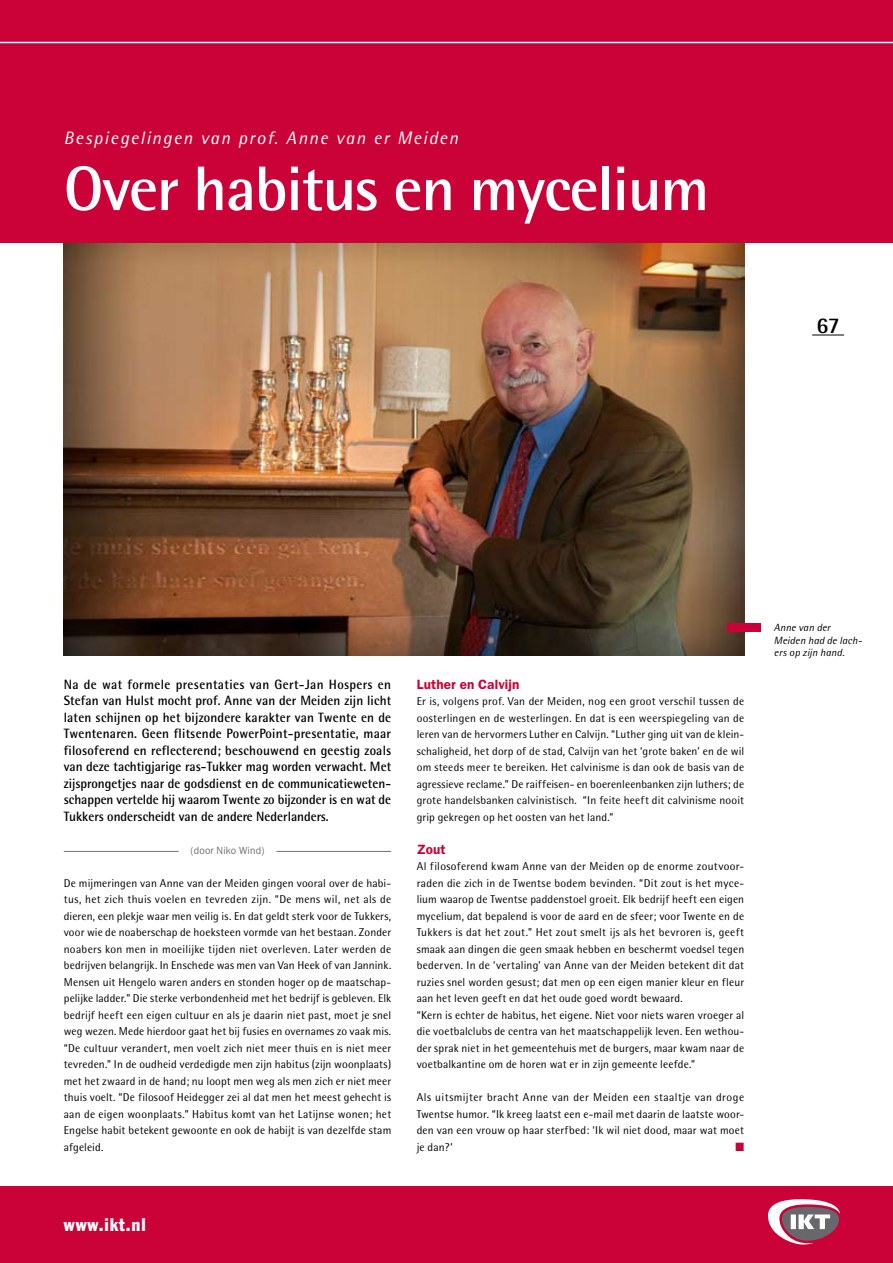
<style>
.page{position:relative;width:893px;height:1263px;background:#fff}
.page>*{position:absolute;margin:0;border:0;box-sizing:border-box;transform-origin:0 0}
.t1{font:700 63px "Rotis Semi Sans";letter-spacing:-.02em;color:#fff}
.t2{font:700 22.5px "Rotis Semi Sans";color:#000}
.t3{font:italic 18px "Rotis Semi Sans";letter-spacing:.09em;color:#fff}
.t4{font:condensed 18px "Franklin Gothic";letter-spacing:.05em;color:#fff}
.t5{font:700 13.5px/16.5px "Rotis Semi Sans";color:#000;text-align:justify;scale:.95 1}
.t6{font:600 13.5px "Franklin Gothic";letter-spacing:.01em;color:#ca0237}
.t7{font:12px "Zapf Dingbats";color:#ca0237;scale:.95 1}
.t8{font:11.4px/16.5px "Rotis Semi Sans";letter-spacing:.015em;color:#000;text-align:justify}
.t9{font:italic 10.5px/12.6px "Rotis Semi Sans";letter-spacing:.015em;color:#000}
.t10{font:10.5px "Franklin Gothic";letter-spacing:.02em;color:#6f6f6f;scale:.95 1}
</style>
<div class="page">
<hr style="left:64px;top:851px;width:115px;height:1px;background:#6f6f6f">
<hr style="left:276px;top:851px;width:115px;height:1px;background:#6f6f6f">
<img style="left:64px;top:243px;width:680px;height:413px">
<div style="left:728px;top:623px;width:33px;height:8px;background:#ca0237"></div>
<div style="left:0;top:0;width:893px;height:243px;background:#ca0237"></div>
<hr style="left:0;top:42px;width:893px;height:1px;background:#fff">
<hr style="left:812px;top:335px;width:32px;height:1px;background:#000">
<div style="left:0;top:1186px;width:893px;height:77px;background:#ca0237"></div>
<svg style="left:768px;top:1199px;width:72px;height:46px"></svg>
<h3 class="t3" style="left:64px;top:127px;width:396px">Bespiegelingen van prof. Anne van er Meiden</h3>
<h1 class="t1" style="left:64px;top:150px;width:647px">Over habitus en mycelium</h1>
<h2 class="t2" style="left:816px;top:311px;width:25px">67</h2>
<p class="t5" style="left:64px;top:676px;width:346px">Na de wat formele presentaties van Gert-Jan Hospers en Stefan van Hulst mocht prof. Anne van der Meiden zijn licht laten schijnen op het bijzondere karakter van Twente en de Twentenaren. Geen flitsende PowerPoint-presentatie, maar filosoferend en reflecterend; beschouwend en geestig zoals van deze tachtigjarige ras-Tukker mag worden verwacht. Met zijsprongetjes naar de godsdienst en de communicatieweten&shy;schappen vertelde hij waarom Twente zo bijzonder is en wat de Tukkers onderscheidt van de andere Nederlanders.</p>
<p class="t10" style="left:191px;top:844px;width:79px">(door Niko Wind)</p>
<p class="t8" style="left:64px;top:874px;width:329px">De mijmeringen van Anne van der Meiden gingen vooral over de habi&shy;tus, het zich thuis voelen en tevreden zijn. “De mens wil, net als de dieren, een plekje waar men veilig is. En dat geldt sterk voor de Tukkers, voor wie de noaberschap de hoeksteen vormde van het bestaan. Zonder noabers kon men in moeilijke tijden niet overleven. Later werden de bedrijven belangrijk. In Enschede was men van Van Heek of van Jannink.<br>Mensen uit Hengelo waren anders en stonden hoger op de maatschap&shy;pelijke ladder.” Die sterke verbondenheid met het bedrijf is gebleven. Elk bedrijf heeft een eigen cultuur en als je daarin niet past, moet je snel weg wezen. Mede hierdoor gaat het bij fusies en overnames zo vaak mis. “De cultuur verandert, men voelt zich niet meer thuis en is niet meer tevreden.” In de oudheid verdedigde men zijn habitus (zijn woonplaats) met het zwaard in de hand; nu loopt men weg als men zich er niet meer thuis voelt. “De filosoof Heidegger zei al dat men het meest gehecht is aan de eigen woonplaats.” Habitus komt van het Latijnse wonen; het Engelse habit betekent gewoonte en ook de habijt is van dezelfde stam afgeleid.</p>
<p class="t6" style="left:417px;top:676px;width:104px">Luther en Calvijn</p>
<p class="t8" style="left:417px;top:693px;width:329px">Er is, volgens prof. Van der Meiden, nog een groot verschil tussen de oosterlingen en de westerlingen. En dat is een weerspiegeling van de leren van de hervormers Luther en Calvijn. “Luther ging uit van de klein&shy;schaligheid, het dorp of de stad, Calvijn van het ‘grote baken’ en de wil om steeds meer te bereiken. Het calvinisme is dan ook de basis van de agressieve reclame.” De raiffeisen- en boerenleenbanken zijn luthers; de grote handelsbanken calvinistisch. “In feite heeft dit calvinisme nooit grip gekregen op het oosten van het land.”</p>
<p class="t6" style="left:417px;top:841px;width:30px">Zout</p>
<p class="t8" style="left:417px;top:858px;width:329px;text-align:left">Al filosoferend kwam Anne van der Meiden op de enorme zoutvoor&shy;raden die zich in de Twentse bodem bevinden. “Dit zout is het myce&shy;lium waarop de Twentse paddenstoel groeit. Elk bedrijf heeft een eigen mycelium, dat bepalend is voor de aard en de sfeer; voor Twente en de Tukkers is dat het zout.” Het zout smelt ijs als het bevroren is, geeft smaak aan dingen die geen smaak hebben en beschermt voedsel tegen bederven. In de ‘vertaling’ van Anne van der Meiden betekent dit dat ruzies snel worden gesust; dat men op een eigen manier kleur en fleur aan het leven geeft en dat het oude goed wordt bewaard.<br>“Kern is echter de habitus, het eigene. Niet voor niets waren vroeger al die voetbalclubs de centra van het maatschappelijk leven. Een wethou&shy;der sprak niet in het gemeentehuis met de burgers, maar kwam naar de voetbalkantine om de horen wat er in zijn gemeente leefde.”</p>
<p class="t8" style="left:417px;top:1089px;width:329px">Als uitsmijter bracht Anne van der Meiden een staaltje van droge Twentse humor. “Ik kreeg laatst een e-mail met daarin de laatste woor&shy;den van een vrouw op haar sterfbed: ‘Ik wil niet dood, maar wat moet je dan?’</p>
<p class="t7" style="left:735px;top:1141px;width:11px">■</p>
<h3 class="t4" style="left:64px;top:1213px;width:84px">www.ikt.nl</h3>
<p class="t9" style="left:774px;top:621px;width:90px">Anne van der<br>Meiden had de lach&shy;ers op zijn hand.</p>
</div>
